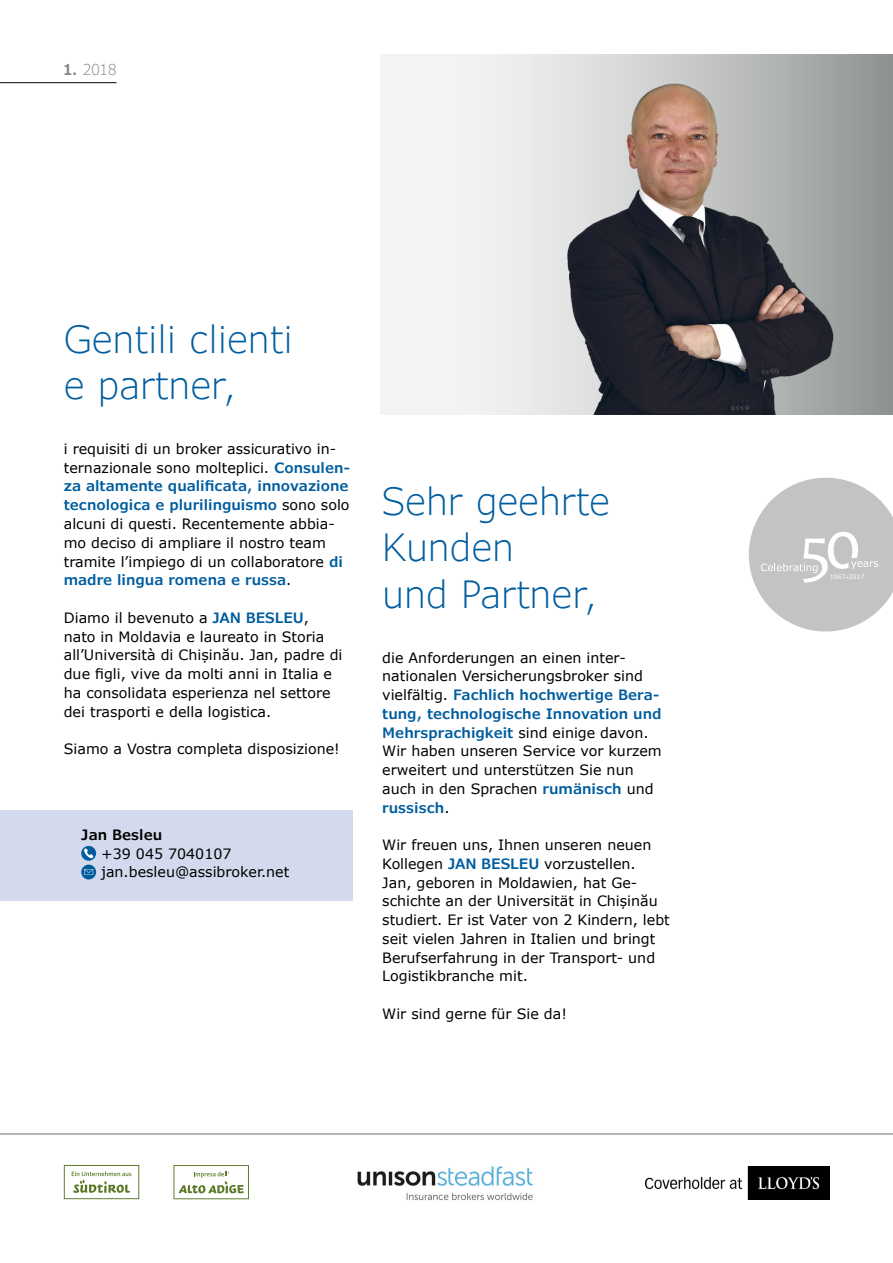
<style>
.page{position:relative;width:893px;height:1263px;background:#fff}
.page>*{position:absolute;margin:0;border:0;box-sizing:border-box;transform-origin:0 0}
.t1{font:300 37.5px/46.5px "Verdana Pro";color:#005d9f}
.t2{font:300 15px "Verdana Pro";color:#87878a}
.t3{font:14.25px/18.8px "Verdana";color:#000}
.t4{font:600 14.25px/18.8px "Verdana Pro";color:#005d9f}
.t5{font:600 14.25px "Verdana Pro";color:#000}
.s1{font-weight:600}
.s2{font-family:"Verdana Pro";font-weight:600;color:#005d9f}
.s3{font-family:"Verdana";font-weight:400;color:#000}
</style>
<div class="page">
<svg style="left:380px;top:54px;width:513px;height:360px"></svg>
<img style="left:530px;top:56px;width:316px;height:358px">
<svg style="left:63px;top:1165px;width:77px;height:35px"></svg>
<svg style="left:64px;top:1165px;width:75px;height:34px"></svg>
<svg style="left:173px;top:1199px;width:76px;height:1px"></svg>
<svg style="left:173px;top:1165px;width:76px;height:34px"></svg>
<img style="left:646px;top:1166px;width:183px;height:33px">
<img style="left:357px;top:1166px;width:176px;height:35px">
<svg style="left:748px;top:477px;width:145px;height:155px"></svg>
<hr style="left:0;top:1134px;width:893px;height:1px;background:#707073">
<hr style="left:0;top:82px;width:117px;height:1px;background:#000">
<div style="left:0;top:810px;width:352px;height:90px;background:#d3daed"></div>
<svg style="left:81px;top:846px;width:15px;height:15px"></svg>
<svg style="left:83px;top:848px;width:10px;height:11px"></svg>
<div style="left:81px;top:865px;width:15px;height:14px;background:#005c9e;border-radius:50%"></div>
<svg style="left:84px;top:869px;width:9px;height:6px"></svg>
<p class="t2" style="left:64px;top:60px;width:54px"><span class="s1">1.</span> 2018</p>
<h1 class="t1" style="left:64px;top:316px;width:231px">Gentili clienti e partner,</h1>
<p class="t3" style="left:64px;top:439px;width:288px">i requisiti di un broker assicurativo in&shy;ternazionale sono molteplici. <span class="s2">Consulen-</span></p>
<p class="t4" style="left:64px;top:477px;width:287px">za altamente qualificata, innovazione tecnologica e plurilinguismo <span class="s3">sono solo</span></p>
<p class="t3" style="left:64px;top:514px;width:281px">alcuni di questi. Recentemente abbia&shy;mo deciso di ampliare il nostro team tramite l’impiego di un collaboratore <span class="s2">di</span></p>
<p class="t4" style="left:64px;top:571px;width:229px">madre lingua romena e russa<span class="s3">.</span></p>
<p class="t3" style="left:64px;top:608px;width:280px">Diamo il bevenuto a <span class="s2">JAN BESLEU</span>, nato in Moldavia e laureato in Storia all’Università di Chișinău. Jan, padre di due figli, vive da molti anni in Italia e ha consolidata esperienza nel settore dei trasporti e della logistica.</p>
<p class="t3" style="left:64px;top:739px;width:278px">Siamo a Vostra completa disposizione!</p>
<p class="t5" style="left:81px;top:825px;width:82px">Jan Besleu</p>
<p class="t3" style="left:101px;top:844px;width:190px">+39 045 7040107 jan.besleu@assibroker.net</p>
<h1 class="t1" style="left:382px;top:478px;width:229px">Sehr geehrte<br>Kunden<br>und Partner,</h1>
<p class="t3" style="left:382px;top:648px;width:262px">die Anforderungen an einen inter&shy;nationalen Versicherungsbroker sind</p>
<p class="t4" style="left:382px;top:686px;width:281px"><span class="s3">vielfältig.</span> Fachlich hochwertige Bera&shy;tung, technologische Innovation und<br>Mehrsprachigkeit <span class="s3">sind einige davon.</span></p>
<p class="t3" style="left:382px;top:741px;width:281px">Wir haben unseren Service vor kurzem erweitert und unterstützen Sie nun auch in den Sprachen <span class="s2">rumänisch</span> und</p>
<p class="t4" style="left:382px;top:798px;width:69px">russisch<span class="s3">.</span></p>
<p class="t3" style="left:382px;top:835px;width:289px">Wir freuen uns, Ihnen unseren neuen Kollegen <span class="s2">JAN BESLEU</span> vorzustellen.<br>Jan, geboren in Moldawien, hat Ge&shy;schichte an der Universität in Chișinău studiert. Er ist Vater von 2 Kindern, lebt seit vielen Jahren in Italien und bringt Berufserfahrung in der Transport- und Logistikbranche mit.</p>
<p class="t3" style="left:382px;top:1004px;width:186px">Wir sind gerne für Sie da!</p>
</div>
